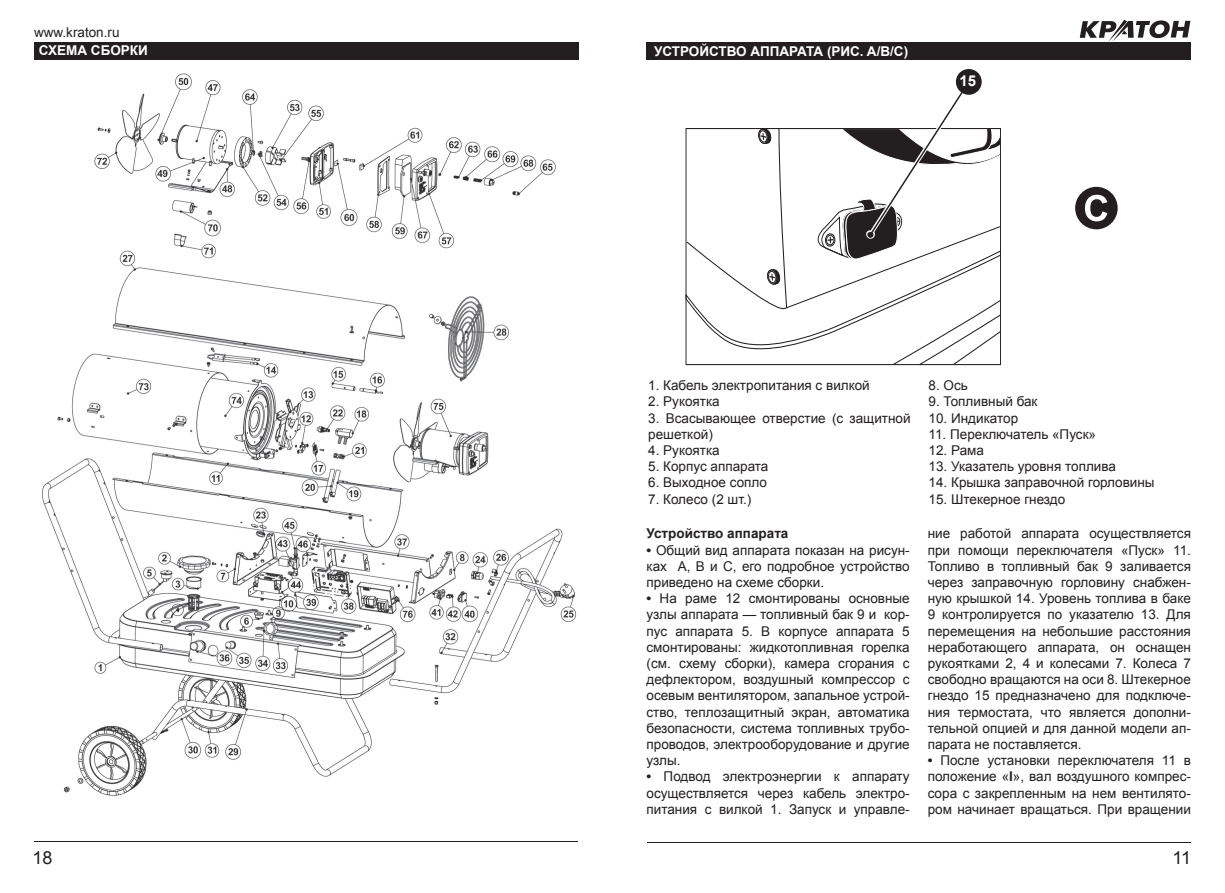
<style>
.page{position:relative;width:1225px;height:893px;background:#fff}
.page>*{position:absolute;margin:0;border:0;box-sizing:border-box;transform-origin:0 0}
.t1{font:18px "Arial";color:#231f20}
.t2{font:700 15px "Arial";color:#fff}
.t3{font:13.5px/16.2px "Arial";color:#231f20;text-align:justify}
.t4{font:700 13.5px "Arial";color:#fff}
.t5{font:700 13.5px "Arial";color:#231f20}
.s1{font-weight:700}
</style>
<div class="page">
<hr style="left:647px;top:842px;width:544px;height:1px;background:#231f20">
<svg style="left:1079px;top:19px;width:111px;height:23px"></svg>
<div style="left:646px;top:43px;width:545px;height:17px;background:#231f20"></div>
<svg style="left:685px;top:69px;width:316px;height:297px"></svg>
<div style="left:1075px;top:187px;width:42px;height:42px;background:#231f20;border-radius:50%"></div>
<svg style="left:1085px;top:195px;width:22px;height:26px"></svg>
<hr style="left:34px;top:841px;width:544px;height:1px;background:#231f20">
<div style="left:34px;top:43px;width:544px;height:17px;background:#231f20"></div>
<img style="left:42px;top:73px;width:535px;height:723px">
<p class="t3" style="left:34px;top:24px;width:87px">www.kraton.ru</p>
<p class="t4" style="left:39px;top:42px;width:110px">СХЕМА СБОРКИ</p>
<h1 class="t1" style="left:32px;top:845px;width:22px">18</h1>
<p class="t4" style="left:654px;top:43px;width:256px">УСТРОЙСТВО АППАРАТА (РИС. A/B/C)</p>
<p class="t2" style="left:959px;top:71px;width:18px">15</p>
<p class="t3" style="left:648px;top:377px;width:223px">1. Кабель электропитания с вилкой</p>
<p class="t3" style="left:648px;top:394px;width:73px">2. Рукоятка</p>
<p class="t3" style="left:648px;top:410px;width:264px">3. Всасывающее отверстие (с защитной решеткой)</p>
<p class="t3" style="left:648px;top:442px;width:73px">4. Рукоятка</p>
<p class="t3" style="left:648px;top:458px;width:122px">5. Корпус аппарата</p>
<p class="t3" style="left:648px;top:475px;width:120px">6. Выходное сопло</p>
<p class="t3" style="left:648px;top:491px;width:105px">7. Колесо (2 шт.)</p>
<p class="t5" style="left:646px;top:525px;width:143px">Устройство аппарата</p>
<p class="t3" style="left:646px;top:542px;width:265px"><span class="s1">•</span> Общий вид аппарата показан на рисун&shy;ках А, В и С, его подробное устройство приведено на схеме сборки.</p>
<p class="t3" style="left:646px;top:590px;width:265px"><span class="s1">•</span> На раме 12 смонтированы основные узлы аппарата — топливный бак 9 и кор&shy;пус аппарата 5. В корпусе аппарата 5 смонтированы: жидкотопливная горелка (см. схему сборки), камера сгорания с дефлектором, воздушный компрессор с осевым вентилятором, запальное устрой&shy;ство, теплозащитный экран, автоматика безопасности, система топливных трубо&shy;проводов, электрооборудование и другие узлы.</p>
<p class="t3" style="left:646px;top:769px;width:265px"><span class="s1">•</span> Подвод электроэнергии к аппарату осуществляется через кабель электро&shy;питания с вилкой 1. Запуск и управле-</p>
<p class="t3" style="left:928px;top:377px;width:41px">8. Ось</p>
<p class="t3" style="left:928px;top:394px;width:110px">9. Топливный бак</p>
<p class="t3" style="left:928px;top:410px;width:91px">10. Индикатор</p>
<p class="t3" style="left:928px;top:426px;width:169px">11. Переключатель «Пуск»</p>
<p class="t3" style="left:928px;top:442px;width:57px">12. Рама</p>
<p class="t3" style="left:928px;top:458px;width:189px">13. Указатель уровня топлива</p>
<p class="t3" style="left:928px;top:475px;width:228px">14. Крышка заправочной горловины</p>
<p class="t3" style="left:928px;top:491px;width:138px">15. Штекерное гнездо</p>
<p class="t3" style="left:927px;top:526px;width:265px">ние работой аппарата осуществляется при помощи переключателя «Пуск» 11.<br>Топливо в топливный бак 9 заливается через заправочную горловину снабжен&shy;ную крышкой 14. Уровень топлива в баке 9 контролируется по указателю 13. Для перемещения на небольшие расстояния неработающего аппарата, он оснащен рукоятками 2, 4 и колесами 7. Колеса 7 свободно вращаются на оси 8. Штекерное гнездо 15 предназначено для подключе&shy;ния термостата, что является дополни&shy;тельной опцией и для данной модели ап&shy;парата не поставляется.</p>
<p class="t3" style="left:927px;top:752px;width:265px"><span class="s1">•</span> После установки переключателя 11 в положение «<span class="s1">I</span>», вал воздушного компрес&shy;сора с закрепленным на нем вентилято&shy;ром начинает вращаться. При вращении</p>
<h1 class="t1" style="left:1172px;top:845px;width:20px">11</h1>
</div>
